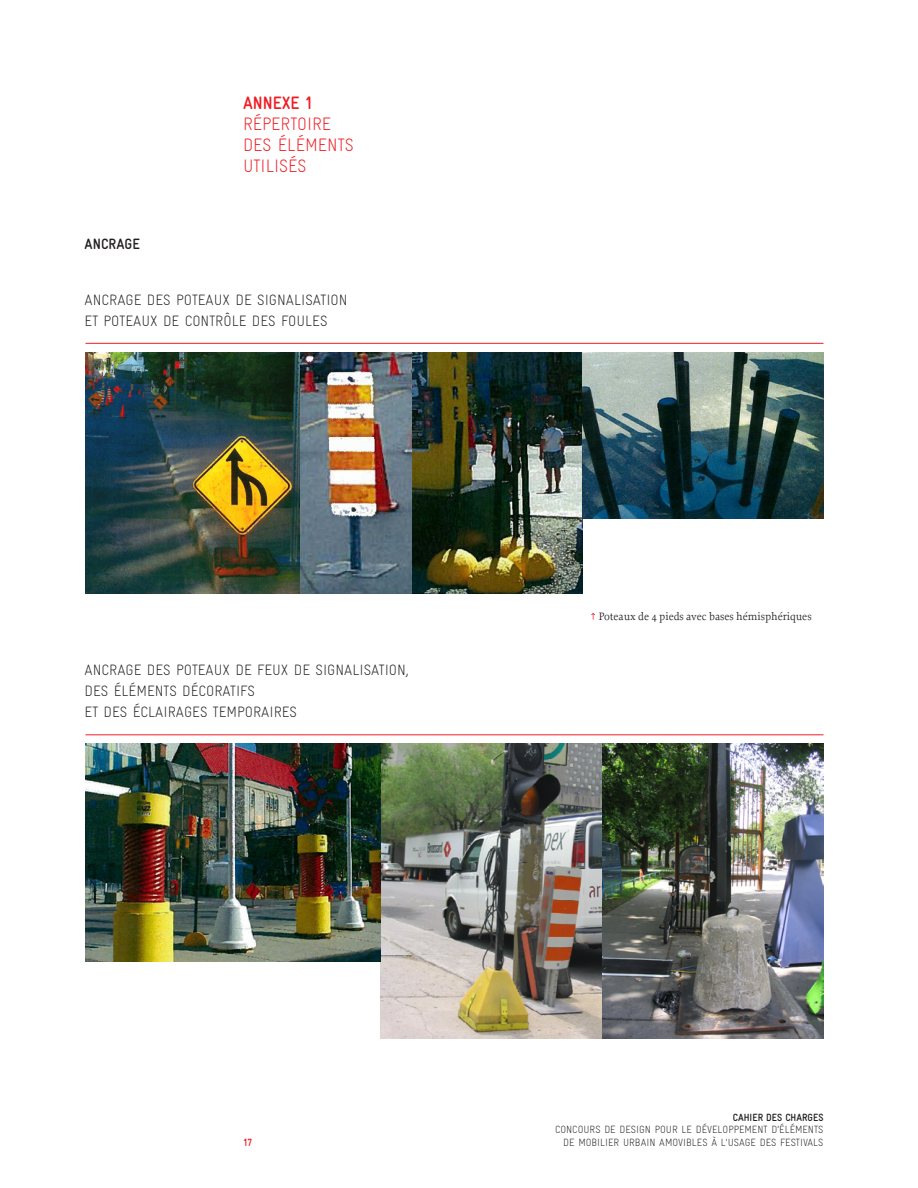
<style>
.page{position:relative;width:918px;height:1188px;background:#fff}
.page>*{position:absolute;margin:0;border:0;box-sizing:border-box;transform-origin:0 0}
.t1{font:300 18px/21px "Gravur Condensed";color:#ee1d23}
.t2{font:700 18px "Gravur Condensed";color:#ee1d23}
.t3{font:300 15px/21px "Gravur Condensed";color:#231f20}
.t4{font:700 15px "Gravur Condensed";color:#231f20}
.t5{font:11.25px "Proforma";color:#231f20}
.t6{font:300 10.5px/12.6px "Gravur Condensed";color:#231f20;text-align:right}
.t7{font:700 10.5px "Gravur Condensed";color:#231f20}
.t8{font:700 10.5px "Gravur Condensed";color:#ee1d23}
</style>
<div class="page">
<img style="left:86px;top:352px;width:496px;height:241px">
<img style="left:582px;top:352px;width:242px;height:167px">
<hr style="left:86px;top:343px;width:738px;height:1px;background:#ee1d23">
<img style="left:381px;top:744px;width:443px;height:295px">
<img style="left:86px;top:744px;width:295px;height:218px">
<hr style="left:86px;top:735px;width:738px;height:1px;background:#ee1d23">
<svg style="left:591px;top:613px;width:4px;height:7px"></svg>
<p class="t4" style="left:85px;top:236px;width:57px">ANCRAGE</p>
<p class="t2" style="left:243px;top:92px;width:11px">ANNEXE</p>
<p class="t2" style="left:305px;top:92px;width:9px">1</p>
<p class="t1" style="left:243px;top:113px;width:112px">RÉPERTOIRE<br>DES ÉLÉMENTS<br>UTILISÉS</p>
<p class="t3" style="left:85px;top:289px;width:265px">ANCRAGE DES POTEAUX DE SIGNALISATION<br>ET POTEAUX DE CONTRÔLE DES FOULES</p>
<p class="t3" style="left:85px;top:659px;width:326px">ANCRAGE DES POTEAUX DE FEUX DE SIGNALISATION,<br>DES ÉLÉMENTS DÉCORATIFS<br>ET DES ÉCLAIRAGES TEMPORAIRES</p>
<p class="t5" style="left:599px;top:609px;width:214px">Poteaux de 4 pieds avec bases hémisphériques</p>
<p class="t8" style="left:243px;top:1137px;width:11px">17</p>
<p class="t7" style="left:733px;top:1111px;width:12px">CAHIER</p>
<p class="t7" style="left:766px;top:1111px;width:6px">DES</p>
<p class="t7" style="left:785px;top:1111px;width:12px">CHARGES</p>
<p class="t6" style="left:555px;top:1123px;width:270px">CONCOURS DE DESIGN POUR LE DÉVELOPPEMENT D’ÉLÉMENTS<br>DE MOBILIER URBAIN AMOVIBLES À L’USAGE DES FESTIVALS</p>
</div>
